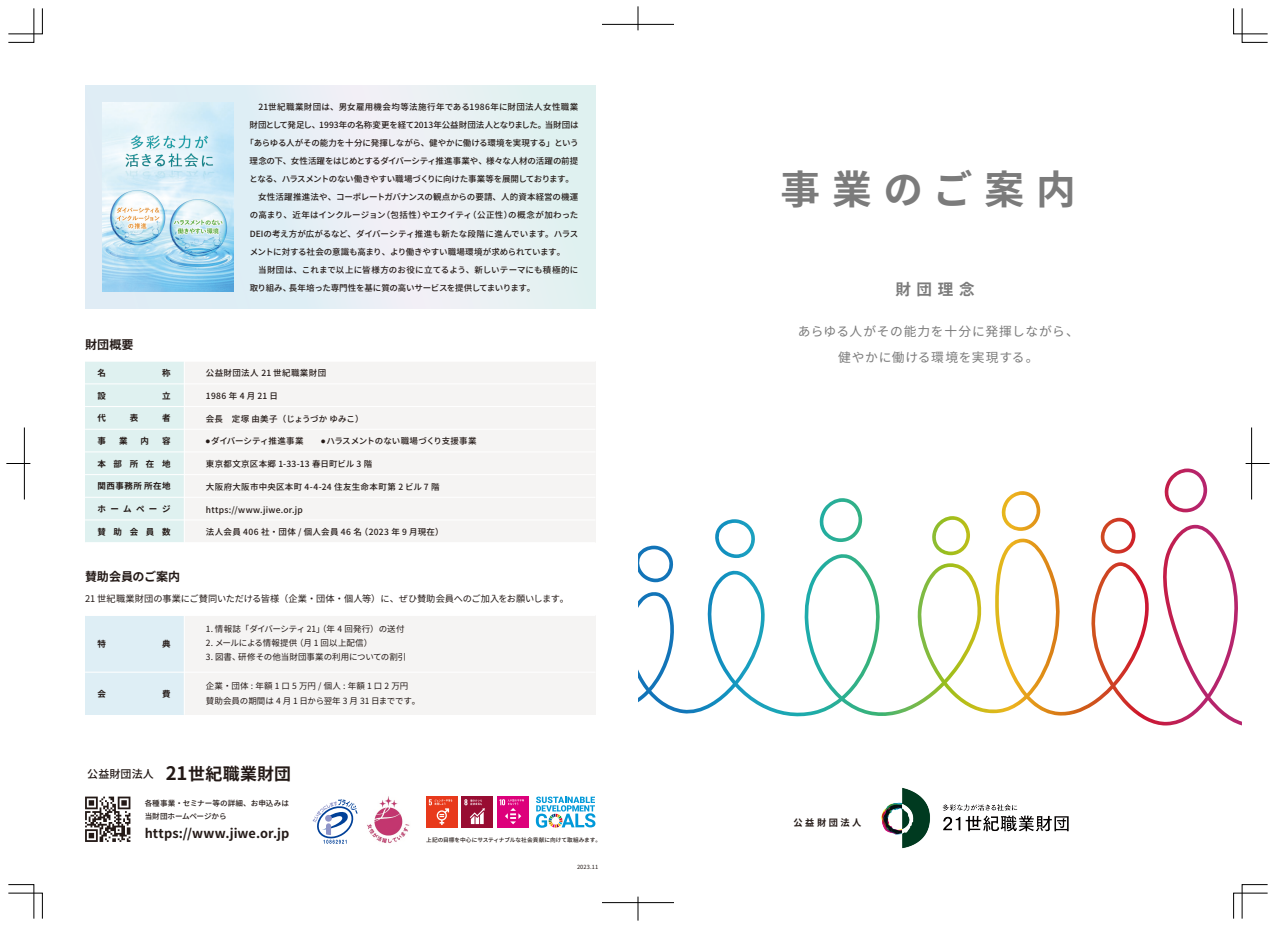
<style>
.page{position:relative;width:1276px;height:927px;background:#fff}
.page>*{position:absolute;margin:0;border:0;box-sizing:border-box;transform-origin:0 0}
.t1{font:700 39.7px "Noto Sans CJ Kjp";letter-spacing:.305em;color:#7b7b7b}
.t2{font:700 15.6px "Noto Sans CJ Kjp";color:#7b7b7b}
.t3{font:12.8px/25.5px "Noto Sans CJ Kjp";letter-spacing:.055em;color:#7b7b7b;text-align:center}
.t4{font:700 12.8px "Noto Sans CJ Kjp";letter-spacing:.005em;color:#231916}
.t5{font:700 12px "Noto Sans CJ Kjp";letter-spacing:.005em;color:#231916}
.t6{font:500 11px "Noto Sans CJ Kjp";letter-spacing:.005em;color:#231916}
.t7{font:9.2px "Noto Sans CJ Kjp";letter-spacing:-.005em;color:#231916}
.t8{font:700 9.2px "Noto Sans CJ Kjp";letter-spacing:.265em;color:#231916}
.t9{font:500 8.5px "Noto Sans CJ Kjp";color:#231916}
.t10{font:8.5px/14.2px "Noto Sans CJ Kjp";color:#231916}
.t11{font:500 8.5px "Noto Sans CJ Kjp";letter-spacing:-.03em;color:#231916}
.t12{font:500 8.5px "Noto Sans CJ Kjp";letter-spacing:.045em;color:#231916}
.t13{font:500 8.5px "Noto Sans CJ Kjp";letter-spacing:.03em;color:#231916}
.t14{font:500 8.5px "Noto Sans CJ Kjp";letter-spacing:-.02em;color:#231916}
.t15{font:500 8.5px "Noto Sans CJ Kjp";letter-spacing:-.035em;color:#231916}
.t16{font:500 8.5px "Noto Sans CJ Kjp";letter-spacing:-.025em;color:#231916}
.t17{font:500 8.5px "Noto Sans CJ Kjp";letter-spacing:.02em;color:#231916}
.t18{font:700 8.5px "Noto Sans CJ Kjp";letter-spacing:.535em;color:#231916}
.t19{font:500 8.5px "Noto Sans CJ Kjp";letter-spacing:.035em;color:#231916}
.t20{font:500 8.5px "Noto Sans CJ Kjp";letter-spacing:.025em;color:#231916}
.t21{font:500 8.5px "Noto Sans CJ Kjp";letter-spacing:.23em;color:#231916}
.t22{font:700 8.5px "Noto Sans CJ Kjp";letter-spacing:.06em;color:#231916}
.t23{font:500 7.6px/12.2px "Noto Sans CJ Kjp";color:#231916}
.t24{font:500 5.7px "Noto Sans CJ Kjp";letter-spacing:.005em;color:#231916}
.t25{font:5.7px "Noto Sans CJ Kjp";letter-spacing:.02em;color:#231916}
.s1{font-weight:700;font-size:18.6px}
.s2{font-weight:700;font-size:16.9px}
</style>
<div class="page">
<svg style="left:638px;top:525px;width:567px;height:197px"></svg>
<svg style="left:638px;top:546px;width:36px;height:36px"></svg>
<svg style="left:713px;top:519px;width:43px;height:39px"></svg>
<svg style="left:819px;top:498px;width:43px;height:44px"></svg>
<svg style="left:1164px;top:468px;width:43px;height:44px"></svg>
<svg style="left:932px;top:516px;width:38px;height:39px"></svg>
<svg style="left:1001px;top:491px;width:39px;height:40px"></svg>
<svg style="left:1100px;top:518px;width:35px;height:36px"></svg>
<svg style="left:85px;top:797px;width:45px;height:45px"></svg>
<svg style="left:536px;top:797px;width:59px;height:31px"></svg>
<div style="left:426px;top:797px;width:31px;height:31px;background:#e8391b"></div>
<svg style="left:429px;top:799px;width:23px;height:26px"></svg>
<div style="left:462px;top:797px;width:31px;height:31px;background:#980c32"></div>
<svg style="left:464px;top:799px;width:21px;height:25px"></svg>
<div style="left:497px;top:797px;width:32px;height:31px;background:#dd007b"></div>
<svg style="left:499px;top:799px;width:25px;height:25px"></svg>
<img style="left:367px;top:796px;width:43px;height:48px">
<svg style="left:312px;top:799px;width:46px;height:45px"></svg>
<div style="left:85px;top:85px;width:510px;height:224px;background:#e6f0f5"></div>
<div style="left:85px;top:361px;width:99px;height:182px;background:#dff1f0"></div>
<div style="left:184px;top:361px;width:411px;height:182px;background:#f5f4f3"></div>
<div style="left:85px;top:672px;width:99px;height:43px;background:#deeef5"></div>
<div style="left:184px;top:672px;width:411px;height:43px;background:#f5f4f3"></div>
<div style="left:85px;top:615px;width:99px;height:57px;background:#deeef5"></div>
<div style="left:184px;top:615px;width:411px;height:57px;background:#f5f4f3"></div>
<hr style="left:85px;top:672px;width:510px;height:1px;background:#fff">
<hr style="left:85px;top:615px;width:510px;height:1px;background:#fff">
<hr style="left:184px;top:615px;width:1px;height:100px;background:#fff">
<hr style="left:85px;top:361px;width:510px;height:1px;background:#fff">
<hr style="left:85px;top:383px;width:510px;height:1px;background:#fff">
<hr style="left:85px;top:406px;width:510px;height:1px;background:#fff">
<hr style="left:85px;top:429px;width:510px;height:1px;background:#fff">
<hr style="left:85px;top:451px;width:510px;height:1px;background:#fff">
<hr style="left:85px;top:474px;width:510px;height:1px;background:#fff">
<hr style="left:85px;top:497px;width:510px;height:1px;background:#fff">
<hr style="left:85px;top:519px;width:510px;height:1px;background:#fff">
<hr style="left:85px;top:542px;width:510px;height:1px;background:#fff">
<hr style="left:184px;top:361px;width:1px;height:182px;background:#fff">
<img style="left:102px;top:102px;width:132px;height:190px">
<img style="left:881px;top:787px;width:188px;height:62px">
<svg style="left:8px;top:884px;width:35px;height:35px"></svg>
<svg style="left:8px;top:8px;width:35px;height:35px"></svg>
<svg style="left:1233px;top:8px;width:35px;height:35px"></svg>
<svg style="left:1233px;top:884px;width:35px;height:35px"></svg>
<svg style="left:6px;top:463px;width:24px;height:1px"></svg>
<hr style="left:24px;top:427px;width:1px;height:72px;background:#000">
<svg style="left:1245px;top:463px;width:24px;height:1px"></svg>
<hr style="left:1251px;top:427px;width:1px;height:72px;background:#000">
<hr style="left:602px;top:24px;width:72px;height:1px;background:#000">
<svg style="left:638px;top:6px;width:1px;height:24px"></svg>
<hr style="left:602px;top:902px;width:72px;height:1px;background:#000">
<svg style="left:638px;top:897px;width:1px;height:24px"></svg>
<h3 class="t5" style="left:85px;top:338px;width:50px">財団概要</h3>
<p class="t18" style="left:97px;top:368px;width:10px">名</p>
<p class="t18" style="left:162px;top:368px;width:10px">称</p>
<p class="t18" style="left:97px;top:391px;width:10px">設</p>
<p class="t18" style="left:162px;top:391px;width:10px">立</p>
<p class="t18" style="left:97px;top:413px;width:10px">代</p>
<p class="t18" style="left:130px;top:413px;width:10px">表</p>
<p class="t18" style="left:162px;top:413px;width:10px">者</p>
<p class="t18" style="left:97px;top:436px;width:10px">事</p>
<p class="t18" style="left:119px;top:436px;width:10px">業</p>
<p class="t18" style="left:141px;top:436px;width:10px">内</p>
<p class="t18" style="left:162px;top:436px;width:10px">容</p>
<p class="t18" style="left:97px;top:459px;width:75px">本部所在地</p>
<p class="t22" style="left:97px;top:481px;width:75px">関西事務所 所在地</p>
<p class="t18" style="left:97px;top:504px;width:75px">ホームページ</p>
<p class="t18" style="left:97px;top:527px;width:75px">賛助会員数</p>
<h3 class="t5" style="left:85px;top:570px;width:97px">賛助会員のご案内</h3>
<p class="t12" style="left:258px;top:102px;width:321px">21世紀職業財団は、男女雇用機会均等法施行年である1986年に財団法人女性職業</p>
<p class="t14" style="left:250px;top:120px;width:330px">財団として発足し、1993年の名称変更を経て2013年公益財団法人となりました。当財団は</p>
<p class="t9" style="left:245px;top:138px;width:335px">「あらゆる人がその能力を十分に発揮しながら、健やかに働ける環境を実現する」という</p>
<p class="t11" style="left:250px;top:156px;width:330px">理念の下、女性活躍をはじめとするダイバーシティ推進事業や、様々な人材の活躍の前提</p>
<p class="t15" style="left:250px;top:174px;width:326px">となる、ハラスメントのない働きやすい職場づくりに向けた事業等を展開しております。</p>
<p class="t9" style="left:250px;top:192px;width:330px">　女性活躍推進法や、コーポレートガバナンスの観点からの要請、人的資本経営の機運</p>
<p class="t9" style="left:250px;top:210px;width:330px">の高まり、近年はインクルージョン（包括性）やエクイティ（公正性）の概念が加わった</p>
<p class="t9" style="left:250px;top:229px;width:330px">DEIの考え方が広がるなど、ダイバーシティ推進も新たな段階に進んでいます。ハラス</p>
<p class="t16" style="left:250px;top:247px;width:317px">メントに対する社会の意識も高まり、より働きやすい職場環境が求められています。</p>
<p class="t17" style="left:250px;top:265px;width:330px">　当財団は、これまで以上に皆様方のお役に立てるよう、新しいテーマにも積極的に</p>
<p class="t11" style="left:250px;top:283px;width:287px">取り組み、長年培った専門性を基に質の高いサービスを提供してまいります。</p>
<p class="t12" style="left:206px;top:369px;width:122px">公益財団法人 21 世紀職業財団</p>
<p class="t21" style="left:206px;top:391px;width:73px">1986年4月21日</p>
<p class="t9" style="left:206px;top:414px;width:159px">会長　定塚 由美子（じょうづか ゆみこ）</p>
<p class="t9" style="left:206px;top:437px;width:272px"><sup>●</sup> ダイバーシティ推進事業　　<sup>●</sup> ハラスメントのない職場づくり支援事業</p>
<p class="t20" style="left:206px;top:459px;width:168px">東京都文京区本郷 1-33-13 春日町ビル 3 階</p>
<p class="t19" style="left:206px;top:482px;width:235px">大阪府大阪市中央区本町 4-4-24 住友生命本町第 2 ビル 7 階</p>
<p class="t13" style="left:206px;top:505px;width:99px">https://www.jiwe.or.jp</p>
<p class="t13" style="left:206px;top:527px;width:239px">法人会員 406 社・団体 / 個人会員 46 名 （2023 年 9 月現在）</p>
<p class="t7" style="left:85px;top:593px;width:485px">21 世紀職業財団の事業にご賛同いただける皆様（企業・団体・個人等）に、ぜひ賛助会員へのご加入をお願いします。</p>
<p class="t18" style="left:97px;top:639px;width:10px">特</p>
<p class="t18" style="left:162px;top:639px;width:10px">典</p>
<p class="t18" style="left:97px;top:689px;width:10px">会</p>
<p class="t18" style="left:162px;top:689px;width:10px">費</p>
<p class="t10" style="left:206px;top:622px;width:200px">1. 情報誌「ダイバーシティ 21」（年 4 回発行）の送付</p>
<p class="t10" style="left:206px;top:636px;width:168px">2. メールによる情報提供 （月 1 回以上配信）</p>
<p class="t10" style="left:206px;top:650px;width:202px">3. 図書、研修その他当財団事業の利用についての割引</p>
<p class="t10" style="left:206px;top:679px;width:216px">企業・団体:年額1口5万円/個人:年額1口2万円<br>賛助会員の期間は 4 月 1 日から翌年 3 月 31 日までです。</p>
<p class="t6" style="left:87px;top:767px;width:205px">公益財団法人 <span class="s1">21</span><span class="s2">世紀職業財団</span></p>
<p class="t23" style="left:145px;top:798px;width:146px">各種事業・セミナー等の詳細、お申込みは当財団ホームページから</p>
<h3 class="t4" style="left:145px;top:826px;width:146px">https://www.jiwe.or.jp</h3>
<p class="t24" style="left:426px;top:837px;width:176px">上記の目標を中心にサスティナブルな社会貢献に向けて取組みます。</p>
<p class="t25" style="left:577px;top:863px;width:23px">2023.11</p>
<h1 class="t1" style="left:780px;top:168px;width:297px">事業のご案内</h1>
<h2 class="t2" style="left:895px;top:281px;width:81px">財団理念</h2>
<h3 class="t3" style="left:798px;top:319px;width:282px">あらゆる人がその能力を十分に発揮しながら、健やかに働ける環境を実現する。</h3>
<p class="t8" style="left:793px;top:818px;width:69px">公益財団法人</p>
</div>
